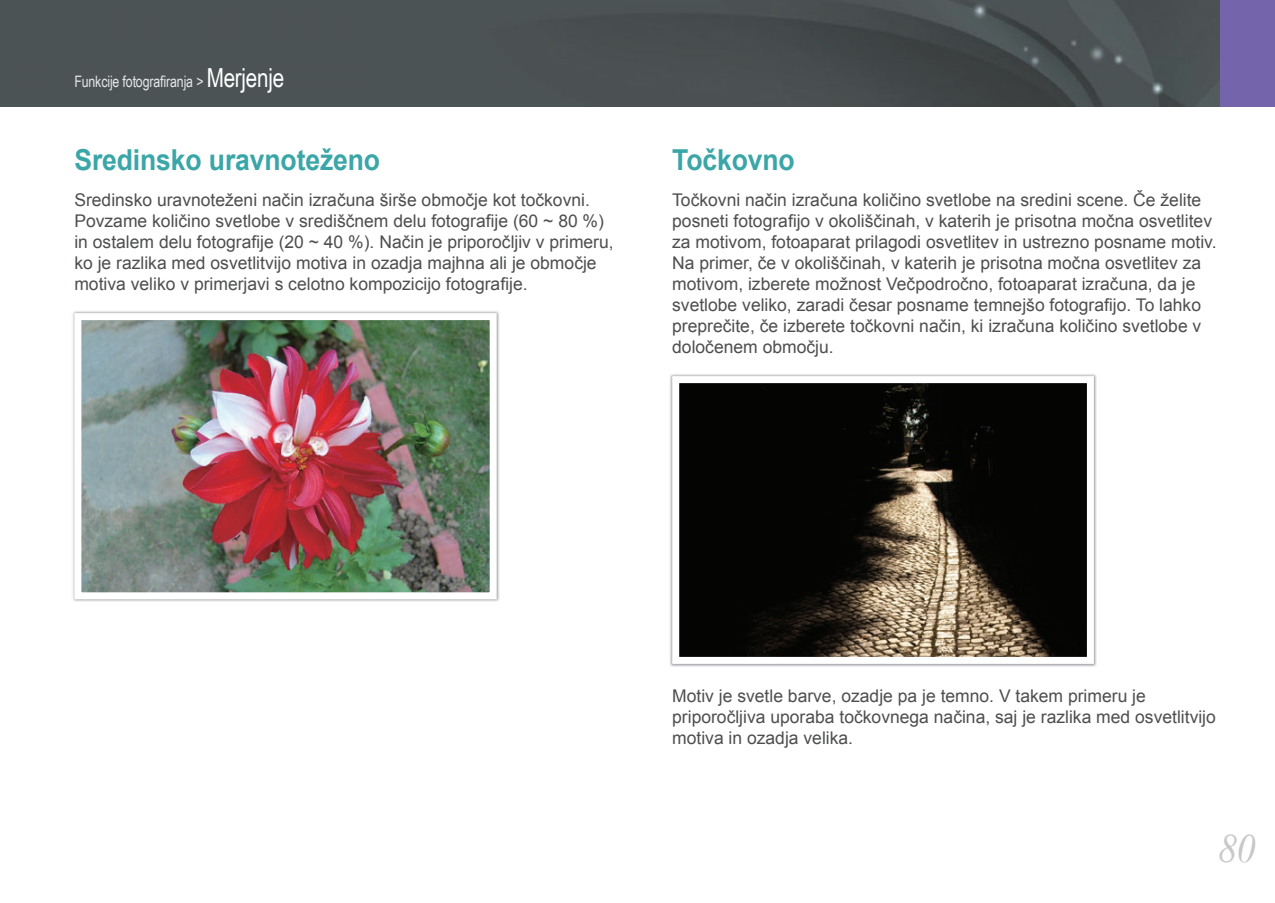
<style>
.page{position:relative;width:1275px;height:903px;background:#fff}
.page>*{position:absolute;margin:0;border:0;box-sizing:border-box;transform-origin:0 0}
.t1{font:italic 40.25px "Times New Roman";color:#c6c8ca;scale:.95 1}
.t2{font:700 28.88px "Arial";letter-spacing:-.005em;color:#3ba6a7;scale:.92 1}
.t3{font:17.5px/21px "Arial";color:#4d4e4f}
.t4{font:15.75px "Arial Narrow";letter-spacing:-.01em;color:#e6e7e9;scale:.96 1}
.s1{font-size:26.25px;color:#fff}
</style>
<div class="page">
<img style="left:0;top:0;width:1220px;height:107px">
<div style="left:1220px;top:0;width:55px;height:107px;background:#7364ac"></div>
<img style="left:73px;top:311px;width:427px;height:291px">
<svg style="left:670px;top:374px;width:427px;height:293px;background:#393630"></svg>
<p class="t4" style="left:74px;top:72px;width:220px">Funkcije fotografiranja &gt; <span class="s1">Merjenje</span></p>
<h2 class="t2" style="left:74px;top:144px;width:334px">Sredinsko uravnoteženo</h2>
<p class="t3" style="left:74px;top:189px;width:541px">Sredinsko uravnoteženi način izračuna širše območje kot točkovni.<br>Povzame količino svetlobe v središčnem delu fotografije (60 ~ 80 %) in ostalem delu fotografije (20 ~ 40 %). Način je priporočljiv v primeru, ko je razlika med osvetlitvijo motiva in ozadja majhna ali je območje motiva veliko v primerjavi s celotno kompozicijo fotografije.</p>
<h2 class="t2" style="left:672px;top:144px;width:135px">Točkovno</h2>
<p class="t3" style="left:672px;top:189px;width:546px">Točkovni način izračuna količino svetlobe na sredini scene. Če želite posneti fotografijo v okoliščinah, v katerih je prisotna močna osvetlitev za motivom, fotoaparat prilagodi osvetlitev in ustrezno posname motiv.<br>Na primer, če v okoliščinah, v katerih je prisotna močna osvetlitev za motivom, izberete možnost Večpodročno, fotoaparat izračuna, da je svetlobe veliko, zaradi česar posname temnejšo fotografijo. To lahko preprečite, če izberete točkovni način, ki izračuna količino svetlobe v določenem območju.</p>
<p class="t3" style="left:672px;top:686px;width:545px">Motiv je svetle barve, ozadje pa je temno. V takem primeru je priporočljiva uporaba točkovnega načina, saj je razlika med osvetlitvijo motiva in ozadja velika.</p>
<h1 class="t1" style="left:1218px;top:826px;width:41px">80</h1>
</div>
